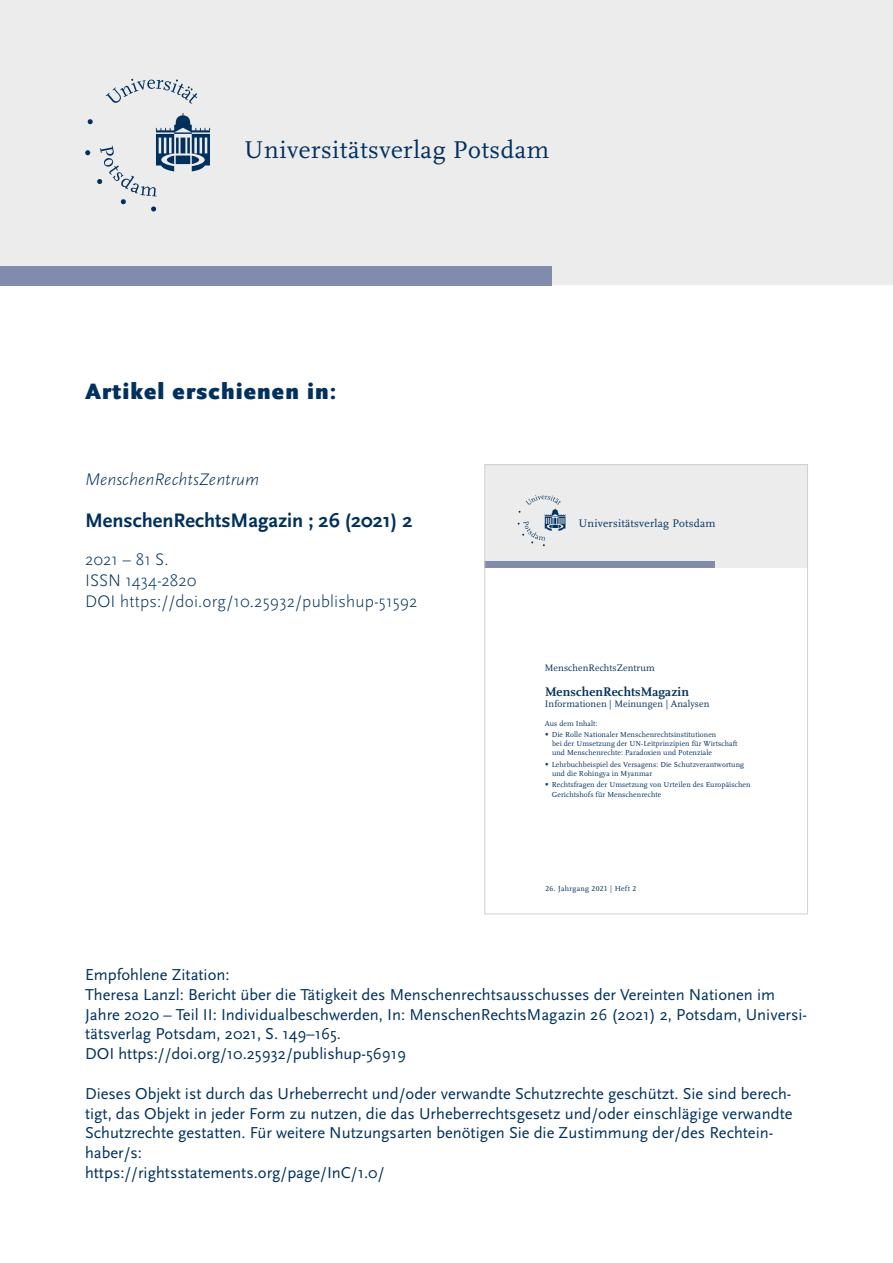
<style>
.page{position:relative;width:893px;height:1263px;background:#fff}
.page>*{position:absolute;margin:0;border:0;box-sizing:border-box;transform-origin:0 0}
.t1{font:25.35px "Scala";letter-spacing:.02em;color:#00305d}
.t2{font:900 23.25px "Scala Sans Pro";letter-spacing:.05em;color:#00305d}
.t3{font:700 20.4px "Scala Sans Pro";color:#00305d}
.t4{font:300 17.4px/20.9px "Scala Sans Pro";letter-spacing:.01em;color:#00305d}
.t5{font:italic 300 17.4px "Scala Sans Pro";color:#00305d}
.t6{font:16.5px/19.8px "Scala Sans Pro";color:#00305d}
.t7{font:700 13.05px "Scala LF";letter-spacing:.01em;color:#00305d}
.t8{font:11.4px "Scala";letter-spacing:.02em;color:#00305d}
.t9{font:9.75px "Scala LF";letter-spacing:.01em;color:#00305d}
.t10{font:7.65px/9.1px "Scala LF";letter-spacing:.01em;color:#00305d}
.t11{font:7.65px "Scala LF";letter-spacing:.04em;color:#00305d}
</style>
<div class="page">
<div style="left:0;top:0;width:893px;height:285px;background:#ebebeb"></div>
<svg style="left:106px;top:79px;width:91px;height:25px"></svg>
<svg style="left:85px;top:113px;width:125px;height:98px"></svg>
<div style="left:0;top:267px;width:552px;height:19px;background:#818bac"></div>
<div style="left:485px;top:465px;width:322px;height:103px;background:#ececec"></div>
<svg style="left:518px;top:495px;width:47px;height:51px"></svg>
<div style="left:485px;top:561px;width:230px;height:7px;background:#818bac"></div>
<div style="left:484px;top:464px;width:324px;height:450px;border:1px solid #d0d0d0"></div>
<h1 class="t1" style="left:244px;top:136px;width:307px">Universitätsverlag Potsdam</h1>
<h2 class="t2" style="left:85px;top:378px;width:253px">Artikel erschienen in:</h2>
<p class="t5" style="left:85px;top:469px;width:176px">MenschenRechtsZentrum</p>
<p class="t3" style="left:85px;top:508px;width:329px">MenschenRechtsMagazin ; 26 (2021) 2</p>
<p class="t4" style="left:85px;top:549px;width:334px">2021 – 81 S.<br>ISSN 1434-2820<br>DOI https://doi.org/10.25932/publishup-51592</p>
<p class="t8" style="left:578px;top:517px;width:139px">Universitätsverlag Potsdam</p>
<p class="t9" style="left:545px;top:662px;width:111px">MenschenRechtsZentrum</p>
<p class="t7" style="left:545px;top:684px;width:145px">MenschenRechtsMagazin</p>
<p class="t9" style="left:545px;top:699px;width:166px">Informationen | Meinungen | Analysen</p>
<p class="t10" style="left:552px;top:718px;width:166px;line-height:11.4px;text-indent:-7px">Aus dem Inhalt:<br>Die Rolle Nationaler Menschenrechtsinstitutionen</p>
<p class="t10" style="left:552px;top:739px;width:187px">bei der Umsetzung der UN-Leitprinzipien für Wirtschaft und Menschenrechte: Paradoxien und Potenziale</p>
<p class="t10" style="left:552px;top:760px;width:194px">Lehrbuchbeispiel des Versagens: Die Schutzverantwortung und die Rohingya in Myanmar</p>
<p class="t10" style="left:552px;top:780px;width:200px">Rechtsfragen der Umsetzung von Urteilen des Europäischen<br>Gerichtshofs für Menschenrechte</p>
<p class="t11" style="left:546px;top:884px;width:92px">26. Jahrgang 2021 | Heft 2</p>
<p class="t6" style="left:85px;top:964px;width:723px">Empfohlene Zitation:<br>Theresa Lanzl: Bericht über die Tätigkeit des Menschenrechtsausschusses der Vereinten Nationen im Jahre 2020 – Teil II: Individualbeschwerden, In: MenschenRechtsMagazin 26 (2021) 2, Potsdam, Universi&shy;tätsverlag Potsdam, 2021, S. 149–165.<br>DOI https://doi.org/10.25932/publishup-56919</p>
<p class="t6" style="left:85px;top:1083px;width:709px">Dieses Objekt ist durch das Urheberrecht und/oder verwandte Schutzrechte geschützt. Sie sind berech&shy;tigt, das Objekt in jeder Form zu nutzen, die das Urheberrechtsgesetz und/oder einschlägige verwandte Schutzrechte gestatten. Für weitere Nutzungsarten benötigen Sie die Zustimmung der/des Rechtein&shy;haber/s:<br>https://rightsstatements.org/page/InC/1.0/</p>
</div>
